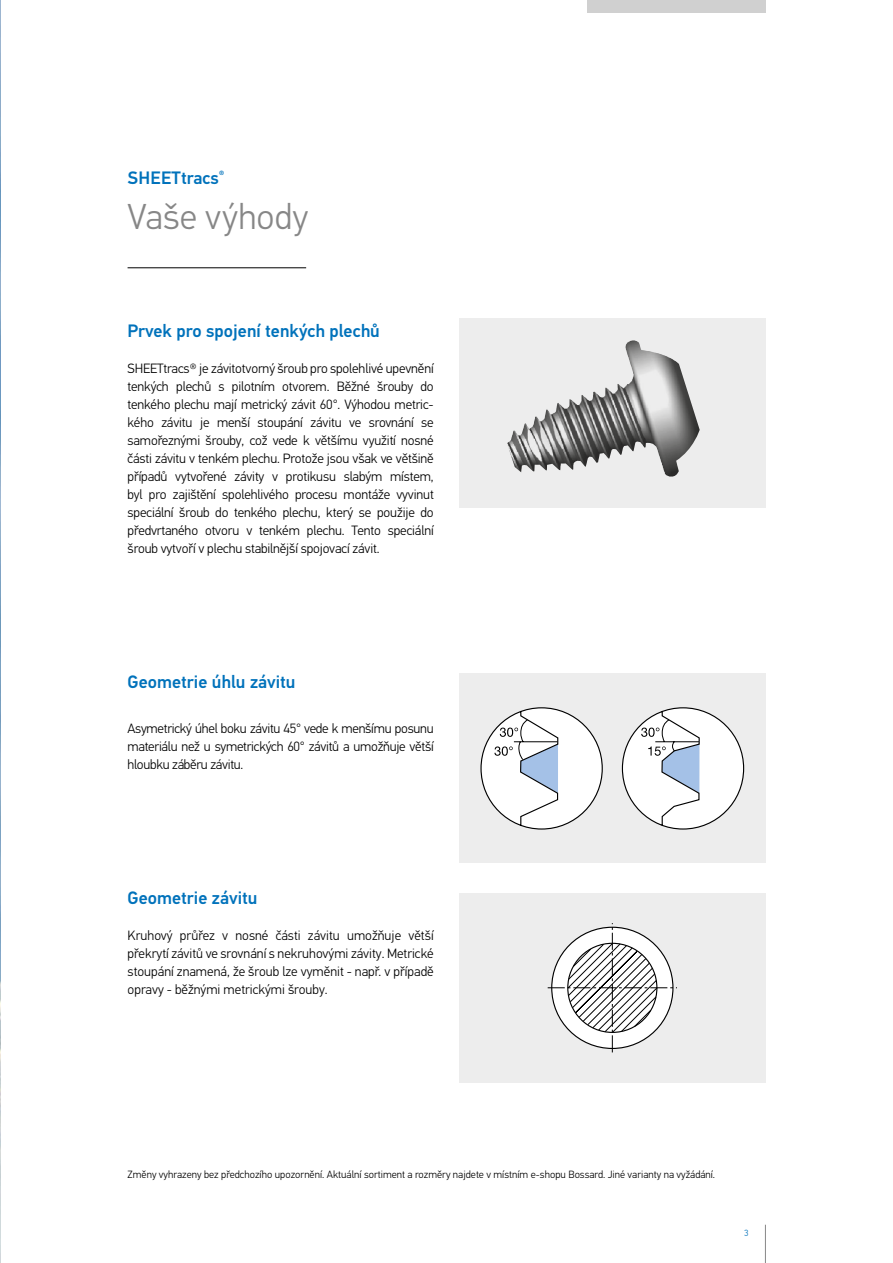
<style>
.page{position:relative;width:893px;height:1263px;background:#fff}
.page>*{position:absolute;margin:0;border:0;box-sizing:border-box;transform-origin:0 0}
.t1{font:300 36px "PFDIN Text Pro";color:#878787}
.t2{font:500 18px "PFDIN Text Pro";color:#0072bb}
.t3{font:300 13.5px/18px "PFDIN Text Pro";letter-spacing:-.01em;color:#000;text-align:justify}
.t4{font:300 10.5px "PFDIN Text Pro";letter-spacing:.005em;color:#000}
.t5{font:300 9px "PFDIN Text Pro";color:#0072bb}
</style>
<div class="page">
<hr style="left:765px;top:1225px;width:1px;height:38px;background:#878787">
<div style="left:587px;top:0;width:178px;height:13px;background:#d0d0d0"></div>
<img style="left:0;top:0;width:1px;height:1263px">
<div style="left:459px;top:319px;width:306px;height:189px;background:#ededed"></div>
<img style="left:507px;top:340px;width:193px;height:137px">
<div style="left:459px;top:674px;width:306px;height:189px;background:#ededed"></div>
<svg style="left:621px;top:707px;width:123px;height:122px"></svg>
<svg style="left:480px;top:707px;width:123px;height:122px"></svg>
<div style="left:459px;top:893px;width:306px;height:189px;background:#ededed"></div>
<svg style="left:548px;top:923px;width:129px;height:129px"></svg>
<hr style="left:128px;top:267px;width:178px;height:1px;background:#000">
<h2 class="t2" style="left:128px;top:167px;width:98px">SHEETtracs<sup>®</sup></h2>
<h1 class="t1" style="left:128px;top:196px;width:182px">Vaše výhody</h1>
<h2 class="t2" style="left:128px;top:320px;width:254px">Prvek pro spojení tenkých plechů</h2>
<p class="t3" style="left:128px;top:359px;width:308px">SHEETtracs® je závitotvorný šroub pro spolehlivé upevnění tenkých plechů s pilotním otvorem. Běžné šrouby do tenkého plechu mají metrický závit 60°. Výhodou metric&shy;kého závitu je menší stoupání závitu ve srovnání se samořeznými šrouby, což vede k většímu využití nosné části závitu v tenkém plechu. Protože jsou však ve většině případů vytvořené závity v protikusu slabým místem, byl pro zajištění spolehlivého procesu montáže vyvinut speciální šroub do tenkého plechu, který se použije do předvrtaného otvoru v tenkém plechu. Tento speciální šroub vytvoří v plechu stabilnější spojovací závit.</p>
<h2 class="t2" style="left:128px;top:671px;width:169px">Geometrie úhlu závitu</h2>
<p class="t3" style="left:128px;top:719px;width:308px">Asymetrický úhel boku závitu 45° vede k menšímu posunu materiálu než u symetrických 60° závitů a umožňuje větší hloubku záběru závitu.</p>
<h2 class="t2" style="left:128px;top:887px;width:131px">Geometrie závitu</h2>
<p class="t3" style="left:128px;top:926px;width:308px">Kruhový průřez v nosné části závitu umožňuje větší překrytí závitů ve srovnání s nekruhovými závity. Metrické stoupání znamená, že šroub lze vyměnit - např. v případě opravy - běžnými metrickými šrouby.</p>
<p class="t4" style="left:128px;top:1168px;width:589px">Změny vyhrazeny bez předchozího upozornění. Aktuální sortiment a rozměry najdete v místním e-shopu Bossard. Jiné varianty na vyžádání.</p>
<p class="t5" style="left:744px;top:1228px;width:6px">3</p>
</div>
